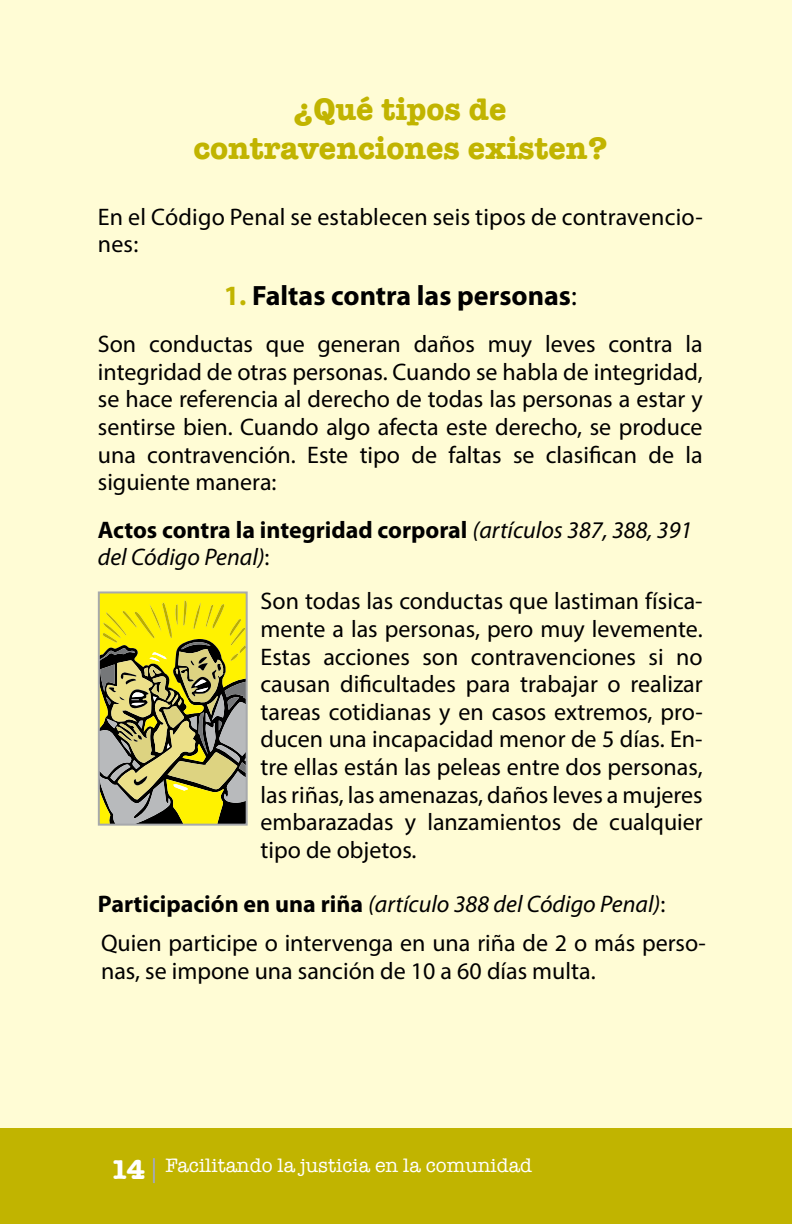
<style>
.page{position:relative;width:792px;height:1224px;background:#fff}
.page>*{position:absolute;margin:0;border:0;box-sizing:border-box;transform-origin:0 0}
.t1{font:700 32px/38.4px "American Typewriter";color:#c1b400;text-align:center}
.t2{font:700 28px "Myriad Pro";color:#000}
.t3{font:24px/27.6px "Myriad Pro";color:#000}
.t4{font:italic 24px/27.6px "Myriad Pro";color:#000}
.t5{font:20px "American Typewriter";color:#fff}
.s1{color:#c1b400}
.s2{font-weight:400}
.s3{font-weight:700;font-style:normal}
.s4{font-style:normal}
.s5{font-weight:700}
.s6{font-style:italic}
.s7{font-weight:700;font-size:28px}
</style>
<div class="page">
<div style="left:0;top:0;width:792px;height:1216px;background:#fffcd5"></div>
<div style="left:0;top:1128px;width:792px;height:96px;background:#c1b400"></div>
<hr style="left:153px;top:1158px;width:2px;height:25px;background:#a7a9ac">
<svg style="left:101px;top:594px;width:144px;height:229px;background:#b1aa43"></svg>
<div style="left:98px;top:591px;width:150px;height:235px;border:2px solid #a7a9ac"></div>
<h1 class="t1" style="left:193px;top:89px;width:415px">¿Qué tipos de contravenciones existen?</h1>
<p class="t3" style="left:98px;top:203px;width:606px">En el Código Penal se establecen seis tipos de contravencio&shy;nes:</p>
<p class="t2" style="left:224px;top:280px;width:355px"><span class="s1">1.</span> Faltas contra las personas<span class="s2">:</span></p>
<p class="t3" style="left:98px;top:330px;width:606px;text-align:justify">Son conductas que generan daños muy leves contra la integridad de otras personas. Cuando se habla de integridad, se hace referencia al derecho de todas las personas a estar y sentirse bien. Cuando algo afecta este derecho, se produce una contravención. Este tipo de faltas se clasifican de la siguiente manera:</p>
<p class="t4" style="left:98px;top:517px;width:596px"><span class="s3">Actos contra la integridad corporal</span> (artículos 387, 388, 391 del Código Penal)<span class="s4">:</span></p>
<p class="t3" style="left:261px;top:587px;width:444px;text-align:justify">Son todas las conductas que lastiman física&shy;mente a las personas, pero muy levemente.<br>Estas acciones son contravenciones si no causan dificultades para trabajar o realizar tareas cotidianas y en casos extremos, pro&shy;ducen una incapacidad menor de 5 días. En&shy;tre ellas están las peleas entre dos personas, las riñas, las amenazas, daños leves a mujeres embarazadas y lanzamientos de cualquier tipo de objetos.</p>
<p class="t3" style="left:98px;top:883px;width:610px;line-height:39.6px"><span class="s5">Participación en una riña</span> <span class="s6">(artículo 388 del Código Penal)</span>:<br>Quien participe o intervenga en una riña de 2 o más perso-</p>
<p class="t3" style="left:101px;top:957px;width:496px">nas, se impone una sanción de 10 a 60 días multa.</p>
<p class="t5" style="left:110px;top:1150px;width:423px"><span class="s7">14</span> Facilitando la justicia en la comunidad</p>
</div>
